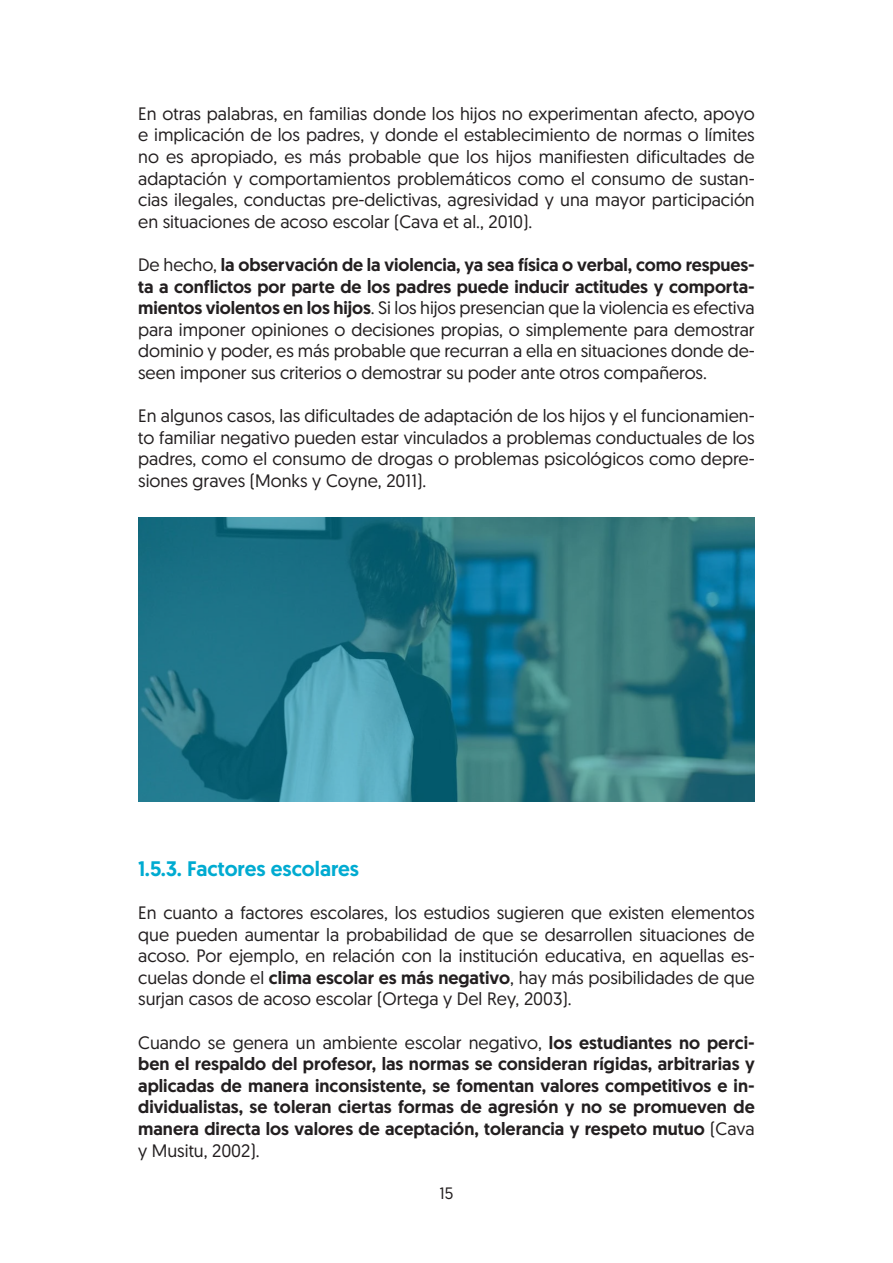
<style>
.page{position:relative;width:893px;height:1263px;background:#fff}
.page>*{position:absolute;margin:0;border:0;box-sizing:border-box;transform-origin:0 0}
.t1{font:500 21px "Geomanist";color:#00abd1}
.t2{font:18px/21.6px "Geomanist";color:#231f20;text-align:justify}
.t3{font:500 18px/21.6px "Geomanist";color:#231f20;text-align:justify}
.t4{font:16.5px "Geomanist";color:#231f20}
.s1{font-weight:500}
.s2{font-weight:400}
</style>
<div class="page">
<img style="left:138px;top:517px;width:617px;height:284px">
<p class="t2" style="left:138px;top:102px;width:618px">En otras palabras, en familias donde los hijos no experimentan afecto, apoyo e implicación de los padres, y donde el establecimiento de normas o límites no es apropiado, es más probable que los hijos manifiesten dificultades de adaptación y comportamientos problemáticos como el consumo de sustan&shy;cias ilegales, conductas pre-delictivas, agresividad y una mayor participación en situaciones de acoso escolar (Cava et al., 2010).</p>
<p class="t2" style="left:138px;top:253px;width:618px">De hecho, <span class="s1">la observación de la violencia, ya sea física o verbal, como respues&shy;ta a conflictos por parte de los padres puede inducir actitudes y comporta&shy;mientos violentos en los hijos</span>. Si los hijos presencian que la violencia es efectiva para imponer opiniones o decisiones propias, o simplemente para demostrar dominio y poder, es más probable que recurran a ella en situaciones donde de&shy;seen imponer sus criterios o demostrar su poder ante otros compañeros.</p>
<p class="t2" style="left:138px;top:405px;width:618px">En algunos casos, las dificultades de adaptación de los hijos y el funcionamien&shy;to familiar negativo pueden estar vinculados a problemas conductuales de los padres, como el consumo de drogas o problemas psicológicos como depre&shy;siones graves (Monks y Coyne, 2011).</p>
<p class="t1" style="left:138px;top:854px;width:222px">1.5.3. Factores escolares</p>
<p class="t2" style="left:138px;top:901px;width:618px">En cuanto a factores escolares, los estudios sugieren que existen elementos que pueden aumentar la probabilidad de que se desarrollen situaciones de acoso. Por ejemplo, en relación con la institución educativa, en aquellas es&shy;cuelas donde el <span class="s1">clima escolar es más negativo</span>, hay más posibilidades de que surjan casos de acoso escolar (Ortega y Del Rey, 2003).</p>
<p class="t3" style="left:138px;top:1031px;width:618px"><span class="s2">Cuando se genera un ambiente escolar negativo,</span> los estudiantes no perci&shy;ben el respaldo del profesor, las normas se consideran rígidas, arbitrarias y aplicadas de manera inconsistente, se fomentan valores competitivos e in&shy;dividualistas, se toleran ciertas formas de agresión y no se promueven de manera directa los valores de aceptación, tolerancia y respeto mutuo <span class="s2">(Cava y Musitu, 2002).</span></p>
<p class="t4" style="left:440px;top:1182px;width:15px">15</p>
</div>
